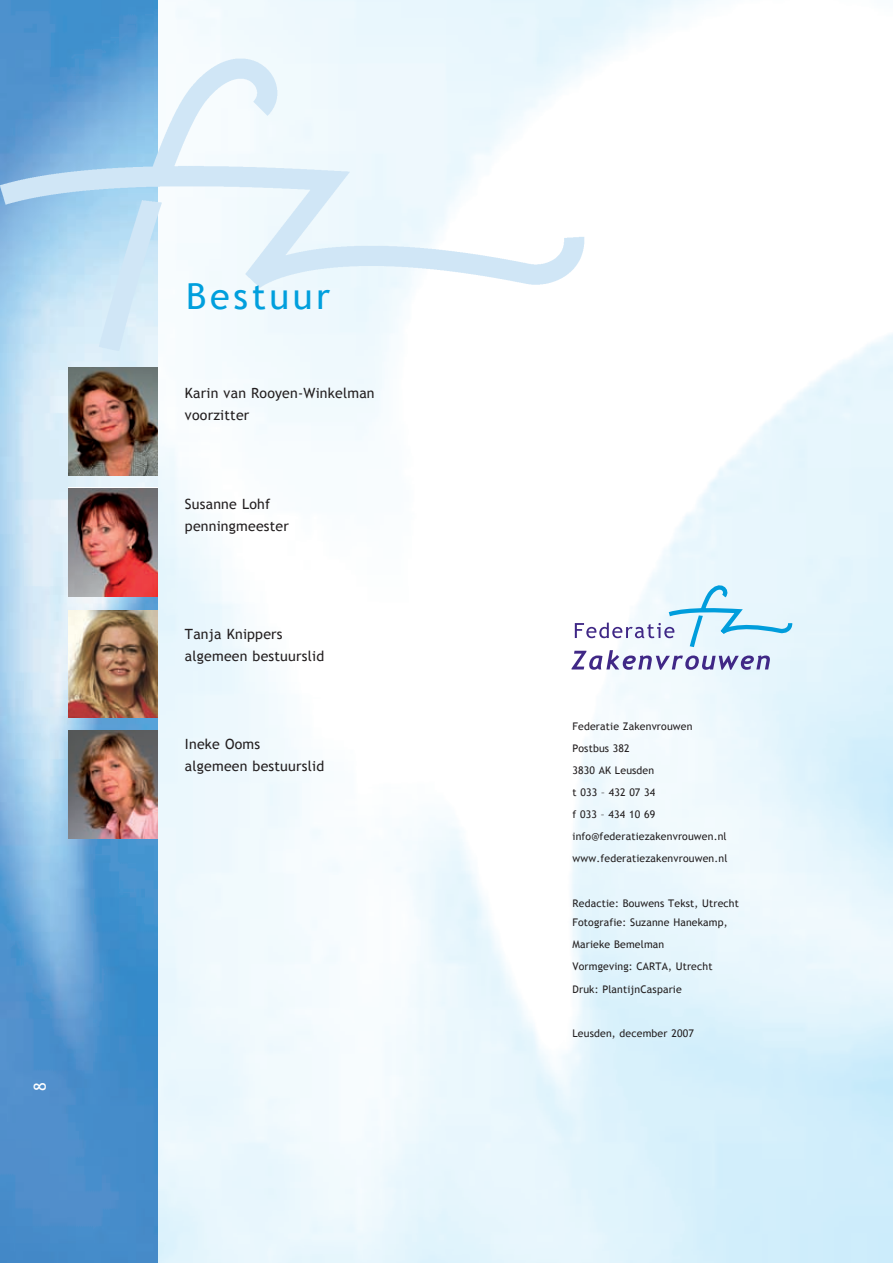
<style>
.page{position:relative;width:893px;height:1263px;background:#fff}
.page>*{position:absolute;margin:0;border:0;box-sizing:border-box;transform-origin:0 0}
.t1{font:36px "Trebuchet MS";letter-spacing:.1em;color:#009fdd}
.t2{font:16.5px "Trebuchet MS";color:#fff}
.t3{font:14.1px/22px "Trebuchet MS";letter-spacing:.015em;color:#231f20}
.t4{font:10.5px/22px "Trebuchet MS";letter-spacing:.015em;color:#231f20}
</style>
<div class="page">
<img style="left:157px;top:0;width:736px;height:1263px">
<img style="left:0;top:0;width:157px;height:1263px">
<img style="left:68px;top:368px;width:89px;height:108px">
<img style="left:68px;top:489px;width:89px;height:107px">
<img style="left:68px;top:610px;width:89px;height:108px">
<img style="left:68px;top:730px;width:89px;height:108px">
<img style="left:0;top:55px;width:587px;height:296px">
<svg style="left:572px;top:585px;width:220px;height:85px"></svg>
<h2 class="t2" style="left:30px;top:1091px;width:10px;rotate:-90deg">8</h2>
<h1 class="t1" style="left:186px;top:275px;width:145px">Bestuur</h1>
<h3 class="t3" style="left:185px;top:382px;width:191px">Karin van Rooyen-Winkelman voorzitter</h3>
<h3 class="t3" style="left:185px;top:493px;width:106px">Susanne Lohf penningmeester</h3>
<h3 class="t3" style="left:185px;top:623px;width:141px">Tanja Knippers algemeen bestuurslid</h3>
<h3 class="t3" style="left:185px;top:733px;width:141px">Ineke Ooms algemeen bestuurslid</h3>
<p class="t4" style="left:572px;top:715px;width:156px">Federatie Zakenvrouwen<br>Postbus 382<br>3830 AK Leusden<br>t 033 – 432 07 34<br>f 033 – 434 10 69 info@federatiezakenvrouwen.nl www.federatiezakenvrouwen.nl</p>
<p class="t4" style="left:572px;top:893px;width:168px;line-height:19.5px">Redactie: Bouwens Tekst, Utrecht<br>Fotografie: Suzanne Hanekamp,</p>
<p class="t4" style="left:572px;top:934px;width:142px">Marieke Bemelman<br>Vormgeving: CARTA, Utrecht<br>Druk: PlantijnCasparie</p>
<p class="t4" style="left:572px;top:1022px;width:123px">Leusden, december 2007</p>
</div>
